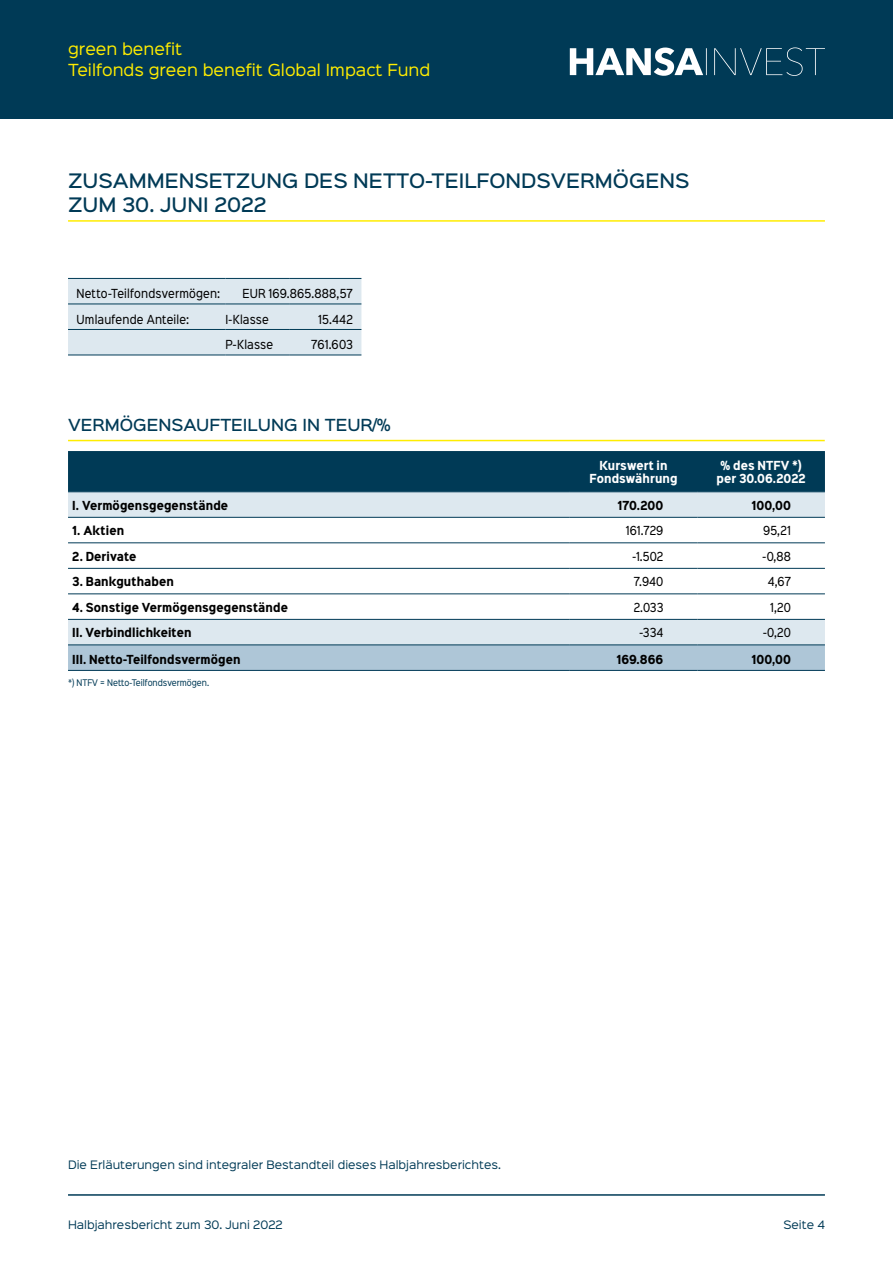
<style>
.page{position:relative;width:893px;height:1263px;background:#fff}
.page>*{position:absolute;margin:0;border:0;box-sizing:border-box;transform-origin:0 0}
.t1{font:500 18px/24px "Sinkin Sans 500";color:#003a56}
.t2{font:15px/21px "Sinkin Sans 400";color:#ffed00}
.t3{font:500 15px "Sinkin Sans 500";color:#003a56}
.t4{font:700 11.25px "Sinkin Sans Narrow W01 700";letter-spacing:.01em;color:#000}
.t5{font:11.25px "Sinkin Sans Narrow W01 400 Rg";letter-spacing:.015em;color:#000}
.t6{font:700 11.25px/13.5px "Sinkin Sans Narrow W01 700";letter-spacing:.005em;color:#fff;text-align:center}
.t7{font:10.5px "Sinkin Sans 400";color:#003a56}
.t8{font:8.25px "Sinkin Sans Narrow W01 400 Rg";color:#003a56}
</style>
<div class="page">
<div style="left:0;top:0;width:893px;height:119px;background:#003a56"></div>
<svg style="left:570px;top:47px;width:255px;height:29px"></svg>
<hr style="left:68px;top:1194px;width:757px;height:2px;background:#003a56">
<div style="left:68px;top:451px;width:757px;height:40px;background:#003a56"></div>
<svg style="left:68px;top:492px;width:757px;height:152px"></svg>
<svg style="left:68px;top:645px;width:757px;height:25px;background:#aac3d4"></svg>
<hr style="left:68px;top:491px;width:502px;height:1px;background:#003a56">
<hr style="left:570px;top:491px;width:127px;height:1px;background:#003a56">
<hr style="left:697px;top:491px;width:128px;height:1px;background:#003a56">
<hr style="left:68px;top:542px;width:502px;height:1px;background:#003a56">
<hr style="left:570px;top:542px;width:127px;height:1px;background:#003a56">
<hr style="left:697px;top:542px;width:128px;height:1px;background:#003a56">
<hr style="left:570px;top:517px;width:127px;height:1px;background:#003a56">
<hr style="left:697px;top:517px;width:128px;height:1px;background:#003a56">
<hr style="left:570px;top:568px;width:127px;height:1px;background:#003a56">
<hr style="left:697px;top:568px;width:128px;height:1px;background:#003a56">
<hr style="left:570px;top:593px;width:127px;height:1px;background:#003a56">
<hr style="left:697px;top:593px;width:128px;height:1px;background:#003a56">
<hr style="left:570px;top:619px;width:127px;height:1px;background:#003a56">
<hr style="left:697px;top:619px;width:128px;height:1px;background:#003a56">
<hr style="left:68px;top:517px;width:502px;height:1px;background:#003a56">
<hr style="left:68px;top:568px;width:502px;height:1px;background:#003a56">
<hr style="left:68px;top:593px;width:502px;height:1px;background:#003a56">
<hr style="left:68px;top:619px;width:502px;height:1px;background:#003a56">
<hr style="left:68px;top:644px;width:502px;height:1px;background:#003a56">
<hr style="left:570px;top:644px;width:127px;height:1px;background:#003a56">
<hr style="left:697px;top:644px;width:128px;height:1px;background:#003a56">
<hr style="left:68px;top:670px;width:502px;height:1px;background:#003a56">
<hr style="left:570px;top:670px;width:127px;height:1px;background:#003a56">
<hr style="left:697px;top:670px;width:128px;height:1px;background:#003a56">
<hr style="left:68px;top:440px;width:757px;height:1px;background:#ffed00">
<hr style="left:68px;top:220px;width:757px;height:2px;background:#ffed00">
<div style="left:68px;top:279px;width:293px;height:76px;background:#dde8ef"></div>
<hr style="left:68px;top:304px;width:157px;height:1px;background:#003a56">
<hr style="left:68px;top:278px;width:157px;height:1px;background:#003a56">
<hr style="left:68px;top:329px;width:157px;height:1px;background:#003a56">
<hr style="left:68px;top:355px;width:157px;height:1px;background:#003a56">
<hr style="left:225px;top:329px;width:64px;height:1px;background:#003a56">
<hr style="left:289px;top:329px;width:72px;height:1px;background:#003a56">
<hr style="left:225px;top:355px;width:64px;height:1px;background:#003a56">
<hr style="left:289px;top:355px;width:72px;height:1px;background:#003a56">
<hr style="left:225px;top:278px;width:64px;height:1px;background:#003a56">
<hr style="left:289px;top:278px;width:72px;height:1px;background:#003a56">
<hr style="left:225px;top:304px;width:64px;height:1px;background:#003a56">
<hr style="left:289px;top:304px;width:72px;height:1px;background:#003a56">
<h2 class="t2" style="left:68px;top:37px;width:364px">green benefit<br>Teilfonds green benefit Global Impact Fund</h2>
<h1 class="t1" style="left:68px;top:167px;width:623px">ZUSAMMENSETZUNG DES NETTO-TEILFONDSVERMÖGENS<br>ZUM 30. Juni</h1>
<h1 class="t1" style="left:214px;top:191px;width:54px">2022</h1>
<p class="t5" style="left:77px;top:286px;width:145px">Netto-Teilfondsvermögen:</p>
<p class="t5" style="left:242px;top:286px;width:112px">EUR 169.865.888,57</p>
<p class="t5" style="left:77px;top:311px;width:114px">Umlaufende Anteile:</p>
<p class="t5" style="left:225px;top:311px;width:45px">I-Klasse</p>
<p class="t5" style="left:318px;top:311px;width:36px">15.442</p>
<p class="t5" style="left:225px;top:337px;width:49px">P-Klasse</p>
<p class="t5" style="left:311px;top:337px;width:43px">761.603</p>
<h2 class="t3" style="left:68px;top:412px;width:324px">VERMÖGENSAUFTEILUNG IN TEUR/%</h2>
<p class="t6" style="left:590px;top:458px;width:90px">Kurswert in<br>Fondswährung</p>
<p class="t6" style="left:716px;top:458px;width:91px">% des NTFV *) per 30.06.2022</p>
<p class="t4" style="left:72px;top:497px;width:157px">I. Vermögensgegenstände</p>
<p class="t4" style="left:617px;top:497px;width:47px">170.200</p>
<p class="t4" style="left:751px;top:497px;width:41px">100,00</p>
<p class="t4" style="left:72px;top:523px;width:53px">1. Aktien</p>
<p class="t5" style="left:626px;top:523px;width:39px">161.729</p>
<p class="t5" style="left:763px;top:523px;width:29px">95,21</p>
<p class="t4" style="left:72px;top:548px;width:66px">2. Derivate</p>
<p class="t5" style="left:632px;top:548px;width:32px">-1.502</p>
<p class="t5" style="left:762px;top:548px;width:30px">-0,88</p>
<p class="t4" style="left:72px;top:574px;width:103px">3. Bankguthaben</p>
<p class="t5" style="left:634px;top:574px;width:31px">7.940</p>
<p class="t5" style="left:768px;top:574px;width:25px">4,67</p>
<p class="t4" style="left:72px;top:599px;width:217px">4. Sonstige Vermögensgegenstände</p>
<p class="t5" style="left:634px;top:599px;width:31px">2.033</p>
<p class="t5" style="left:770px;top:599px;width:22px">1,20</p>
<p class="t4" style="left:72px;top:625px;width:121px">II. Verbindlichkeiten</p>
<p class="t5" style="left:640px;top:625px;width:25px">-334</p>
<p class="t5" style="left:763px;top:625px;width:29px">-0,20</p>
<p class="t4" style="left:72px;top:651px;width:170px">III. Netto-Teilfondsvermögen</p>
<p class="t4" style="left:616px;top:651px;width:48px">169.866</p>
<p class="t4" style="left:751px;top:651px;width:41px">100,00</p>
<p class="t8" style="left:68px;top:676px;width:143px">*) NTFV = Netto-Teilfondsvermögen.</p>
<p class="t7" style="left:68px;top:1155px;width:434px">Die Erläuterungen sind integraler Bestandteil dieses Halbjahresberichtes.</p>
<p class="t7" style="left:68px;top:1216px;width:216px">Halbjahresbericht zum 30. Juni 2022</p>
<p class="t7" style="left:783px;top:1216px;width:43px">Seite 4</p>
</div>
